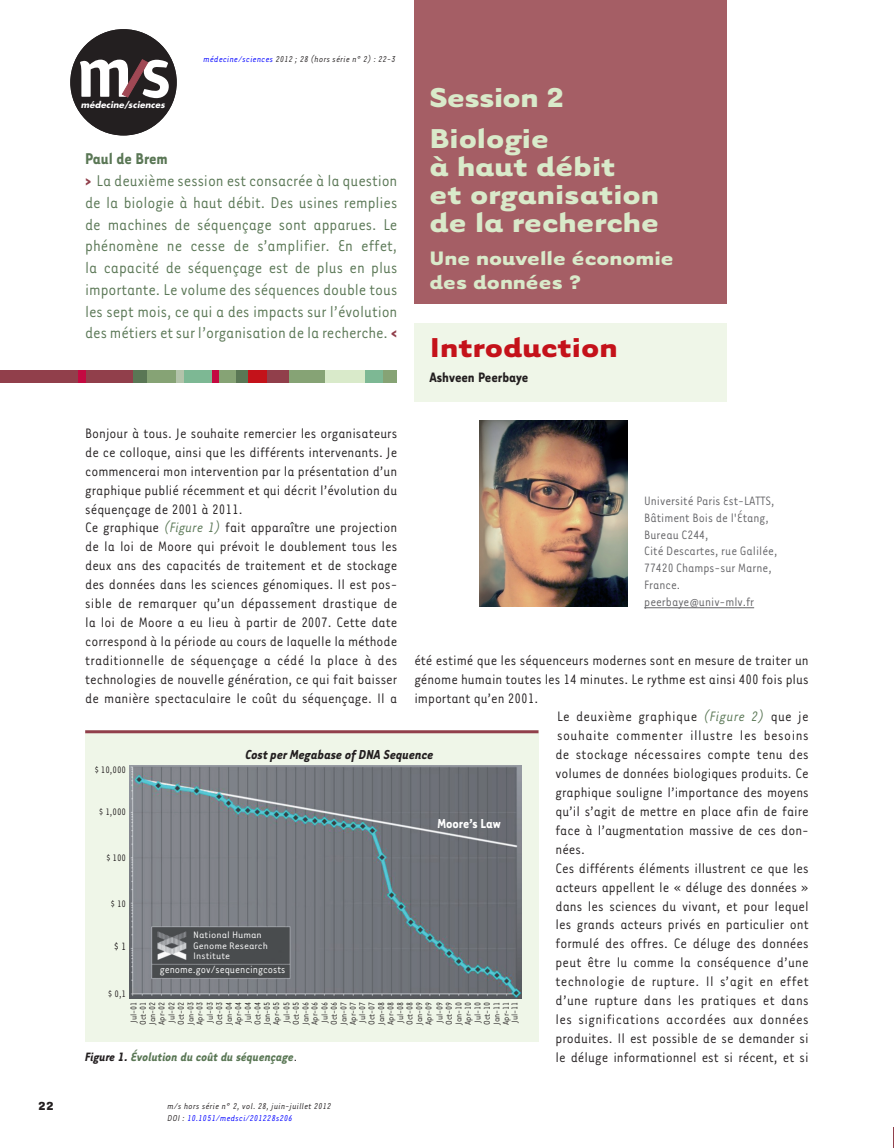
<style>
.page{position:relative;width:894px;height:1148px;background:#fff}
.page>*{position:absolute;margin:0;border:0;box-sizing:border-box;transform-origin:0 0}
.t1{font:700 31.5px/28.2px "Tarzana Wide";color:#d9eaca}
.t2{font:700 31.5px "Tarzana Wide";color:#c4121a}
.t3{font:700 22.5px/24px "Tarzana Wide";color:#d9eaca}
.t4{font:18px/21.8px "Tarzana Narrow";letter-spacing:-.005em;color:#5a7755}
.t5{font:15.75px/18.9px "Tarzana Narrow";color:#231f20}
.t6{font:15.75px "Tarzana Narrow";letter-spacing:.025em;color:#231f20}
.t7{font:15.75px "Tarzana Narrow";letter-spacing:.03em;color:#231f20}
.t8{font:15.75px "Tarzana Narrow";letter-spacing:.02em;color:#231f20}
.t9{font:700 15.75px "Tarzana Narrow";color:#231f20}
.t10{font:italic 700 15px "Tarzana Narrow";color:#231f20}
.t11{font:700 15px "Tarzana Narrow";color:#fff}
.t12{font:13.95px/17px "Tarzana Narrow";color:#636366}
.t13{font:italic 700 13.95px "Tarzana Narrow";color:#5a7755}
.t14{font:700 13.5px "Tarzana Wide";color:#231f20}
.t15{font:12.15px "Tarzana Narrow";color:#231f20}
.t16{font:12px "Tarzana Narrow";color:#fff}
.t17{font:10.8px/10.5px "Tarzana Narrow";color:#fff;scale:1.11 1}
.t18{font:10.8px "Tarzana Narrow";color:#231f20}
.t19{font:italic 9.75px/11.7px "Tarzana Narrow";letter-spacing:.025em;color:#231f20}
.t20{font:9.6px/9.4px "Tarzana Narrow";color:#231f20;text-align:justify}
.t21{font:italic 700 8.55px "Futura";letter-spacing:.01em;color:#fff}
.s1{color:#00f}
.s2{font-weight:700}
.s3{font-weight:700;color:#913f4b}
.s4{font-style:italic;color:#5a7755}
.s5{color:#231f20}
.s6{font-weight:400;font-style:normal;color:#231f20}
</style>
<div class="page">
<div style="left:70px;top:29px;width:107px;height:106px;background:#231f20;border-radius:50%"></div>
<svg style="left:80px;top:60px;width:89px;height:38px"></svg>
<div style="left:0;top:370px;width:134px;height:13px;background:#913f4b"></div>
<div style="left:133px;top:370px;width:17px;height:13px;background:#5a7755"></div>
<div style="left:235px;top:370px;width:13px;height:13px;background:#5a7755"></div>
<div style="left:147px;top:370px;width:29px;height:13px;background:#86a375"></div>
<div style="left:181px;top:370px;width:32px;height:13px;background:#7db894"></div>
<div style="left:364px;top:370px;width:20px;height:13px;background:#7db894"></div>
<div style="left:217px;top:370px;width:19px;height:13px;background:#86a375"></div>
<div style="left:383px;top:370px;width:14px;height:13px;background:#86a375"></div>
<div style="left:287px;top:370px;width:38px;height:13px;background:#86a375"></div>
<div style="left:325px;top:370px;width:39px;height:13px;background:#d9eaca"></div>
<div style="left:176px;top:370px;width:7px;height:13px;background:#b3c3aa"></div>
<div style="left:78px;top:370px;width:7px;height:13px;background:#c40941"></div>
<div style="left:213px;top:370px;width:6px;height:13px;background:#c40941"></div>
<div style="left:248px;top:370px;width:27px;height:13px;background:#c4121a"></div>
<div style="left:267px;top:370px;width:21px;height:13px;background:#913f4b"></div>
<div style="left:414px;top:323px;width:312px;height:78px;background:#eff6e8"></div>
<hr style="left:644px;top:607px;width:109px;height:1px;background:#636366">
<img style="left:479px;top:420px;width:148px;height:186px">
<div style="left:414px;top:0;width:312px;height:304px;background:#a55e65"></div>
<div style="left:85px;top:730px;width:453px;height:312px;background:#eff6e8"></div>
<img style="left:130px;top:766px;width:391px;height:232px">
<hr style="left:85px;top:730px;width:453px;height:3px;background:#913f4b">
<p class="t21" style="left:81px;top:101px;width:85px">médecine/sciences</p>
<p class="t19" style="left:203px;top:54px;width:193px"><span class="s1">médecine/sciences</span> 2012 ; 28 (hors série n° 2) : 22-3</p>
<p class="t4" style="left:85px;top:150px;width:313px"><span class="s2">Paul de Brem<br></span><span class="s3">&gt;</span> La deuxième session est consacrée à la question de la biologie à haut débit. Des usines remplies de machines de séquençage sont apparues. Le phénomène ne cesse de s’amplifier. En effet, la capacité de séquençage est de plus en plus importante. Le volume des séquences double tous les sept mois, ce qui a des impacts sur l’évolution des métiers et sur l’organisation de la recherche. <span class="s3">&lt;</span></p>
<h1 class="t1" style="left:429px;top:80px;width:137px;line-height:41px">Session 2<br>Biologie</h1>
<h1 class="t1" style="left:429px;top:156px;width:231px">à haut débit<br>et organisation de la recherche</h1>
<h2 class="t3" style="left:429px;top:249px;width:246px">Une nouvelle économie des données ?</h2>
<h1 class="t2" style="left:429px;top:337px;width:190px">Introduction</h1>
<p class="t9" style="left:429px;top:372px;width:100px">Ashveen Peerbaye</p>
<p class="t5" style="left:85px;top:425px;width:313px">Bonjour à tous. Je souhaite remercier les organisateurs de ce colloque, ainsi que les différents intervenants. Je commencerai mon intervention par la présentation d’un graphique publié récemment et qui décrit l’évolution du séquençage de 2001 à 2011.<br>Ce graphique <span class="s4">(Figure 1)</span> fait apparaître une projection de la loi de Moore qui prévoit le doublement tous les deux ans des capacités de traitement et de stockage des données dans les sciences génomiques. Il est pos&shy;sible de remarquer qu’un dépassement drastique de la loi de Moore a eu lieu à partir de 2007. Cette date correspond à la période au cours de laquelle la méthode traditionnelle de séquençage a cédé la place à des technologies de nouvelle génération, ce qui fait baisser de manière spectaculaire le coût du séquençage. Il a</p>
<p class="t12" style="left:644px;top:493px;width:135px">Université Paris Est-LATTS,<br>Bâtiment Bois de l'Étang,<br>Bureau C244,<br>Cité Descartes, rue Galilée,<br>77420 Champs-sur Marne,<br>France. peerbaye@univ-mlv.fr</p>
<p class="t5" style="left:414px;top:652px;width:396px">été estimé que les séquenceurs modernes sont en mesure de traiter un</p>
<p class="t5" style="left:414px;top:671px;width:396px">génome humain toutes les 14 minutes. Le rythme est ainsi 400 fois plus</p>
<p class="t5" style="left:414px;top:690px;width:125px">important qu’en 2001.</p>
<p class="t6" style="left:556px;top:712px;width:253px">Le deuxième graphique <span class="s4">(Figure 2)</span> que je</p>
<p class="t7" style="left:556px;top:730px;width:253px">souhaite commenter illustre les besoins</p>
<p class="t5" style="left:555px;top:746px;width:255px">de stockage nécessaires compte tenu des</p>
<p class="t5" style="left:555px;top:765px;width:254px">volumes de données biologiques produits. Ce</p>
<p class="t5" style="left:555px;top:784px;width:254px">graphique souligne l’importance des moyens</p>
<p class="t5" style="left:555px;top:803px;width:254px">qu’il s’agit de mettre en place afin de faire</p>
<p class="t5" style="left:555px;top:822px;width:254px">face à l’augmentation massive de ces don-</p>
<p class="t5" style="left:555px;top:841px;width:31px">nées.</p>
<p class="t5" style="left:555px;top:860px;width:254px">Ces différents éléments illustrent ce que les</p>
<p class="t5" style="left:555px;top:879px;width:254px">acteurs appellent le « déluge des données »</p>
<p class="t5" style="left:555px;top:898px;width:255px">dans les sciences du vivant, et pour lequel</p>
<p class="t5" style="left:555px;top:917px;width:254px">les grands acteurs privés en particulier ont</p>
<p class="t5" style="left:555px;top:935px;width:254px">formulé des offres. Ce déluge des données</p>
<p class="t5" style="left:555px;top:954px;width:254px">peut être lu comme la conséquence d’une</p>
<p class="t6" style="left:555px;top:976px;width:255px">technologie de rupture. Il s’agit en effet</p>
<p class="t8" style="left:555px;top:995px;width:254px">d’une rupture dans les pratiques et dans</p>
<p class="t6" style="left:555px;top:1014px;width:254px">les significations accordées aux données</p>
<p class="t5" style="left:555px;top:1030px;width:254px">produites. Il est possible de se demander si</p>
<p class="t5" style="left:555px;top:1049px;width:254px">le déluge informationnel est si récent, et si</p>
<p class="t10" style="left:245px;top:749px;width:189px">Cost per Megabase of DNA Sequence</p>
<p class="t18" style="left:94px;top:767px;width:33px">$ 10,000</p>
<p class="t18" style="left:99px;top:808px;width:29px">$ 1,000</p>
<p class="t18" style="left:106px;top:854px;width:22px">$ 100</p>
<p class="t18" style="left:110px;top:900px;width:17px">$ 10</p>
<p class="t15" style="left:114px;top:943px;width:14px">$ 1</p>
<p class="t18" style="left:108px;top:991px;width:20px">$ 0,1</p>
<p class="t11" style="left:437px;top:818px;width:65px">Moore’s Law</p>
<p class="t17" style="left:193px;top:931px;width:69px">National Human<br>Genome Research<br>Institute</p>
<p class="t16" style="left:160px;top:965px;width:127px">genome.gov/sequencingcosts</p>
<p class="t20" style="left:130px;top:1025px;width:25px;rotate:-90deg">Jul-01<br>Oct-01<br>Jan-02<br>Apr-02<br>Jul-02<br>Oct-02<br>Jan-03<br>Apr-03</p>
<p class="t20" style="left:206px;top:1025px;width:25px;rotate:-90deg">Jul-03<br>Oct-03<br>Jan-04<br>Apr-04<br>Jul-04<br>Oct-04<br>Jan-05<br>Apr-05</p>
<p class="t20" style="left:282px;top:1025px;width:25px;rotate:-90deg">Jul-05<br>Oct-05<br>Jan-06<br>Apr-06<br>Jul-06<br>Oct-06<br>Jan-07<br>Apr-07<br>Jul-07<br>Oct-07<br>Jan-08<br>Apr-08<br>Jul-08<br>Oct-08<br>Jan-09<br>Apr-09</p>
<p class="t20" style="left:435px;top:1025px;width:25px;rotate:-90deg">Jul-09<br>Oct-09<br>Jan-10<br>Apr-10<br>Jul-10</p>
<p class="t20" style="left:510px;top:1022px;width:23px;rotate:-90deg">Jul-11</p>
<p class="t20" style="left:483px;top:1025px;width:25px;rotate:-90deg">Oct-10<br>Jan-11<br>Apr-11</p>
<p class="t13" style="left:85px;top:1052px;width:213px"><span class="s5">Figure 1.</span> Évolution du coût du séquençage<span class="s6">.</span></p>
<p class="t14" style="left:38px;top:1101px;width:18px">22</p>
<p class="t19" style="left:167px;top:1101px;width:165px">m/s hors série n° 2, vol. 28, juin-juillet 2012<br>DOI : <span class="s1">10.1051/medsci/201228s206</span></p>
</div>
